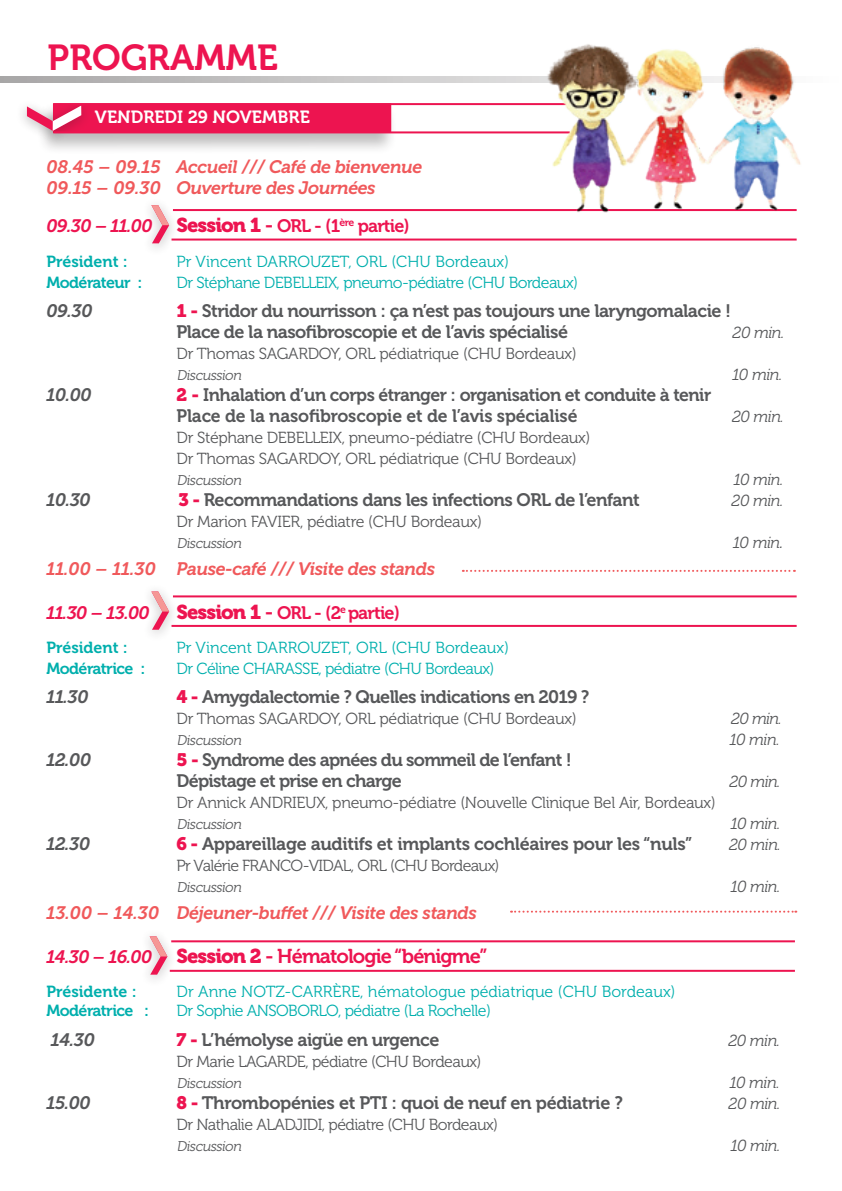
<style>
.page{position:relative;width:842px;height:1191px;background:#fff}
.page>*{position:absolute;margin:0;border:0;box-sizing:border-box;transform-origin:0 0}
.t1{font:36px "Museo 700";color:#ed1450}
.t2{font:20px "Museo 700";letter-spacing:-.045em;color:#ed1450}
.t3{font:18px/21px "Museo 700";letter-spacing:-.03em;color:#57585a}
.t4{font:italic 18px/21px "Museo 700";letter-spacing:-.02em;color:#f0595b}
.t5{font:18px "Museo 700";letter-spacing:-.045em;color:#ed1450}
.t6{font:italic 18px "Museo 700";letter-spacing:-.02em;color:#57585a}
.t7{font:italic 18px "Museo 700";letter-spacing:-.035em;color:#ed1450}
.t8{font:17.6px "Museo 700";color:#fff}
.t9{font:16px/21px "Museo 300";letter-spacing:-.02em;color:#57585a}
.t10{font:16px "Museo 300";color:#00afad}
.t11{font:16px "Museo 300";letter-spacing:-.025em;color:#00afad}
.t12{font:italic 16px "Museo 300";letter-spacing:-.03em;color:#57585a}
.t13{font:16px "Museo 300";letter-spacing:-.04em;color:#57585a}
.t14{font:16px "Museo 700";letter-spacing:-.035em;color:#00afad}
.t15{font:16px "Museo 700";color:#00afad}
.t16{font:italic 14px "Museo 300";color:#57585a}
.s1{font-style:italic}
.s2{font-family:"Museo 900";font-size:20px}
.s3{font-size:20px}
.s4{font-family:"Museo 900";color:#ed1450}
.s5{font-size:18px}
.s6{font-style:italic;font-size:18px}
.s7{font-family:"Museo 900"}
</style>
<div class="page">
<svg style="left:0;top:76px;width:527px;height:7px"></svg>
<div style="left:37px;top:102px;width:361px;height:53px;background:#231f20;opacity:.3"></div>
<div style="left:53px;top:103px;width:338px;height:30px;background:#ed1450"></div>
<div style="left:15px;top:97px;width:77px;height:45px;background:#231f20;opacity:.3"></div>
<svg style="left:27px;top:106px;width:54px;height:25px"></svg>
<hr style="left:53px;top:103px;width:517px;height:2px;background:#ed1450">
<hr style="left:53px;top:131px;width:517px;height:2px;background:#ed1450">
<svg style="left:151px;top:205px;width:18px;height:38px"></svg>
<hr style="left:173px;top:209px;width:624px;height:2px;background:#ed1450">
<hr style="left:171px;top:238px;width:626px;height:2px;background:#ed1450">
<svg style="left:151px;top:591px;width:18px;height:39px"></svg>
<hr style="left:173px;top:595px;width:624px;height:2px;background:#ed1450">
<hr style="left:171px;top:625px;width:626px;height:2px;background:#ed1450">
<div style="left:139px;top:927px;width:38px;height:60px;background:#231f20;opacity:.3"></div>
<svg style="left:150px;top:936px;width:17px;height:38px"></svg>
<hr style="left:171px;top:940px;width:624px;height:2px;background:#ed1450">
<hr style="left:170px;top:969px;width:625px;height:2px;background:#ed1450">
<svg style="left:511px;top:910px;width:285px;height:2px"></svg>
<svg style="left:463px;top:570px;width:332px;height:2px"></svg>
<img style="left:527px;top:44px;width:274px;height:169px">
<h1 class="t1" style="left:48px;top:37px;width:232px">PROGRAMME</h1>
<p class="t8" style="left:95px;top:107px;width:216px">VENDREDI 29 NOVEMBRE</p>
<p class="t4" style="left:46px;top:156px;width:377px">08.45 – 09.15 Accueil /// Café de bienvenue<br>09.15 – 09.30 Ouverture des Journées</p>
<p class="t5" style="left:46px;top:216px;width:365px"><span class="s1">09.30 – 11.00</span> <span class="s2">Session 1</span> <span class="s3">-</span> ORL - (1<sup>ère</sup> partie)</p>
<p class="t15" style="left:46px;top:252px;width:83px">Président :</p>
<p class="t10" style="left:176px;top:252px;width:334px">Pr Vincent DARROUZET, ORL (CHU Bordeaux)</p>
<p class="t14" style="left:46px;top:273px;width:97px">Modérateur :</p>
<p class="t11" style="left:176px;top:273px;width:403px">Dr Stéphane DEBELLEIX, pneumo-pédiatre (CHU Bordeaux)</p>
<p class="t6" style="left:46px;top:301px;width:48px">09.30</p>
<p class="t3" style="left:176px;top:300px;width:556px"><span class="s4">1 -</span> Stridor du nourrisson : ça n’est pas toujours une laryngomalacie !<br>Place de la nasofibroscopie et de l’avis spécialisé</p>
<p class="t12" style="left:732px;top:324px;width:53px">20 min.</p>
<p class="t9" style="left:176px;top:343px;width:402px">Dr Thomas SAGARDOY, ORL pédiatrique (CHU Bordeaux)</p>
<p class="t16" style="left:176px;top:368px;width:69px">Discussion</p>
<p class="t12" style="left:732px;top:366px;width:51px">10 min.</p>
<p class="t6" style="left:46px;top:385px;width:47px">10.00</p>
<p class="t3" style="left:176px;top:384px;width:536px"><span class="s4">2 -</span> Inhalation d’un corps étranger : organisation et conduite à tenir<br>Place de la nasofibroscopie et de l’avis spécialisé</p>
<p class="t12" style="left:732px;top:408px;width:53px">20 min.</p>
<p class="t9" style="left:176px;top:427px;width:415px">Dr Stéphane DEBELLEIX, pneumo-pédiatre (CHU Bordeaux)<br>Dr Thomas SAGARDOY, ORL pédiatrique (CHU Bordeaux)</p>
<p class="t16" style="left:176px;top:473px;width:69px">Discussion</p>
<p class="t12" style="left:734px;top:471px;width:51px">10 min.</p>
<p class="t6" style="left:46px;top:490px;width:46px">10.30</p>
<p class="t3" style="left:178px;top:489px;width:463px"><span class="s4">3 -</span> Recommandations dans les infections ORL de l’enfant</p>
<p class="t12" style="left:732px;top:492px;width:53px">20 min.</p>
<p class="t9" style="left:176px;top:511px;width:307px">Dr Marion FAVIER, pédiatre (CHU Bordeaux)</p>
<p class="t16" style="left:176px;top:536px;width:69px">Discussion</p>
<p class="t12" style="left:733px;top:534px;width:52px">10 min<span class="s5">.</span></p>
<p class="t4" style="left:46px;top:558px;width:390px">11.00 – 11.30 Pause-café /// Visite des stands</p>
<p class="t7" style="left:46px;top:602px;width:105px">11.30 – 13.00</p>
<p class="t5" style="left:176px;top:602px;width:225px"><span class="s2">Session 1</span> <span class="s3">-</span> ORL - (2<sup>e</sup> partie)</p>
<p class="t15" style="left:46px;top:638px;width:83px">Président :</p>
<p class="t10" style="left:176px;top:638px;width:334px">Pr Vincent DARROUZET, ORL (CHU Bordeaux)</p>
<p class="t14" style="left:46px;top:659px;width:100px">Modératrice :</p>
<p class="t11" style="left:176px;top:659px;width:320px">Dr Céline CHARASSE, pédiatre (CHU Bordeaux)</p>
<p class="t6" style="left:46px;top:687px;width:44px">11.30</p>
<p class="t3" style="left:176px;top:687px;width:414px"><span class="s4">4 -</span> Amygdalectomie ? Quelles indications en 2019 ?</p>
<p class="t9" style="left:176px;top:708px;width:402px">Dr Thomas SAGARDOY, ORL pédiatrique (CHU Bordeaux)</p>
<p class="t12" style="left:731px;top:710px;width:53px">20 min.</p>
<p class="t16" style="left:176px;top:733px;width:69px">Discussion</p>
<p class="t12" style="left:730px;top:731px;width:51px">10 min.</p>
<p class="t6" style="left:46px;top:750px;width:46px">12.00</p>
<p class="t3" style="left:176px;top:750px;width:397px"><span class="s4">5 -</span> Syndrome des apnées du sommeil de l’enfant !<br>Dépistage et prise en charge</p>
<p class="t12" style="left:729px;top:773px;width:53px">20 min.</p>
<p class="t9" style="left:176px;top:792px;width:541px">Dr Annick ANDRIEUX, pneumo-pédiatre (Nouvelle Clinique Bel Air, Bordeaux)</p>
<p class="t16" style="left:176px;top:817px;width:69px">Discussion</p>
<p class="t12" style="left:731px;top:815px;width:51px">10 min.</p>
<p class="t6" style="left:46px;top:834px;width:45px">12.30</p>
<p class="t3" style="left:176px;top:834px;width:517px"><span class="s4">6 -</span> Appareillage auditifs et implants cochléaires pour les “nuls”</p>
<p class="t12" style="left:729px;top:836px;width:53px">20 min.</p>
<p class="t13" style="left:176px;top:857px;width:325px">Pr Valérie FRANCO-VIDAL, ORL (CHU Bordeaux)</p>
<p class="t16" style="left:176px;top:880px;width:69px">Discussion</p>
<p class="t12" style="left:731px;top:878px;width:51px">10 min.</p>
<p class="t4" style="left:46px;top:902px;width:432px">13.00 – 14.30 Déjeuner-buffet /// Visite des stands</p>
<p class="t2" style="left:46px;top:944px;width:443px"><span class="s6">14.30 – 16.00</span> <span class="s7">Session 2</span> - Hématologie “bénigme”</p>
<p class="t15" style="left:46px;top:982px;width:92px">Présidente :</p>
<p class="t10" style="left:176px;top:983px;width:501px">Dr Anne NOTZ-CARRÈRE, hématologue pédiatrique (CHU Bordeaux)</p>
<p class="t14" style="left:46px;top:1001px;width:104px">Modératrice :</p>
<p class="t11" style="left:176px;top:1002px;width:316px">Dr Sophie ANSOBORLO, pédiatre (La Rochelle)</p>
<p class="t6" style="left:51px;top:1029px;width:46px">14.30</p>
<p class="t3" style="left:176px;top:1029px;width:264px"><span class="s4">7 -</span> L’hémolyse aigüe en urgence</p>
<p class="t12" style="left:728px;top:1031px;width:53px">20 min.</p>
<p class="t9" style="left:176px;top:1051px;width:306px">Dr Marie LAGARDE, pédiatre (CHU Bordeaux)</p>
<p class="t16" style="left:176px;top:1075px;width:69px">Discussion</p>
<p class="t12" style="left:730px;top:1073px;width:51px">10 min.</p>
<p class="t6" style="left:46px;top:1092px;width:46px">15.00</p>
<p class="t3" style="left:176px;top:1092px;width:448px"><span class="s4">8 -</span> Thrombopénies et PTI : quoi de neuf en pédiatrie ?</p>
<p class="t12" style="left:729px;top:1094px;width:53px">20 min.</p>
<p class="t9" style="left:176px;top:1114px;width:323px">Dr Nathalie ALADJIDI, pédiatre (CHU Bordeaux)</p>
<p class="t16" style="left:176px;top:1138px;width:69px">Discussion</p>
<p class="t12" style="left:731px;top:1136px;width:51px">10 min.</p>
</div>
